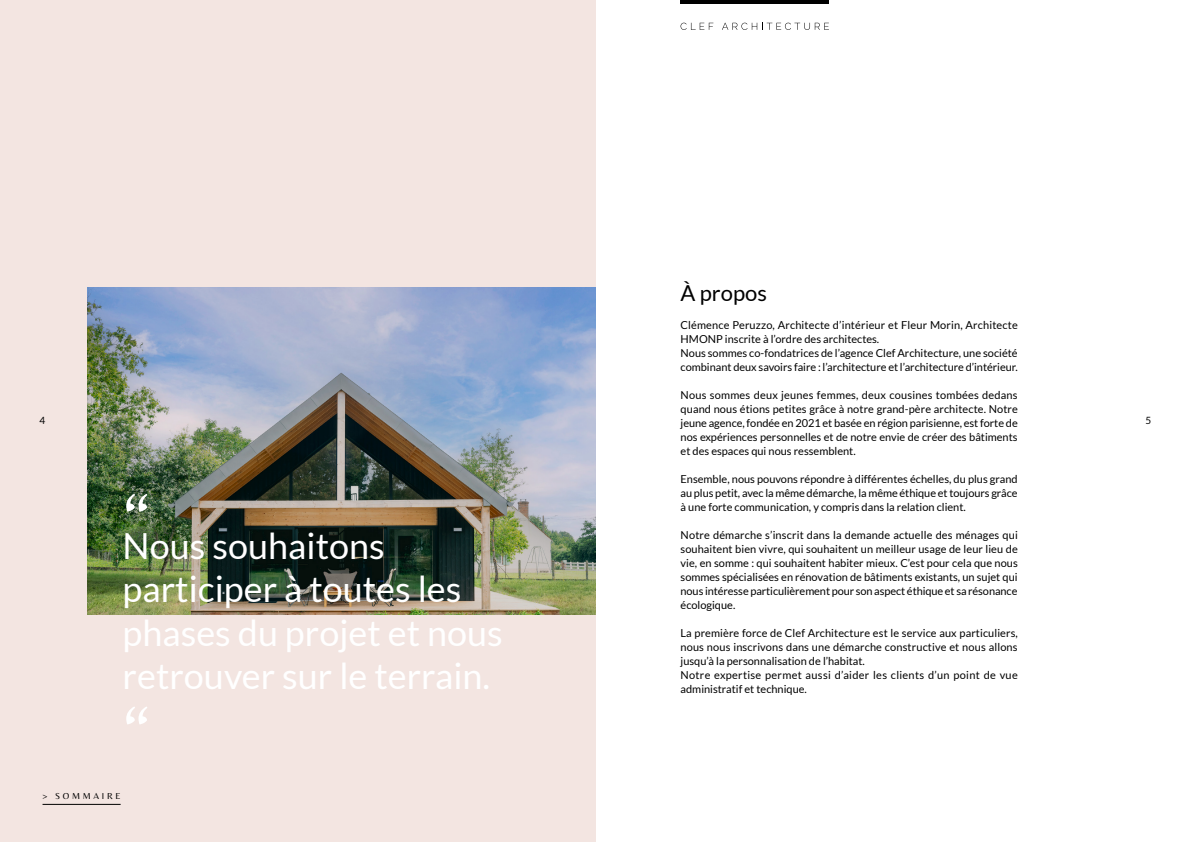
<style>
.page{position:relative;width:1191px;height:842px;background:#fff}
.page>*{position:absolute;margin:0;border:0;box-sizing:border-box;transform-origin:0 0}
.t1{font:72px "Belleza";color:#fff}
.t2{font:36px/43.2px "Lato";color:#fff}
.t3{font:22px "Lato";color:#000}
.t4{font:11px/14px "Lato";color:#000;text-align:justify}
.t5{font:10px "Lato";color:#000}
.t6{font:9px "Belleza";letter-spacing:.3em;color:#000}
</style>
<div class="page">
<div style="left:0;top:0;width:595px;height:842px;background:#f3e5e1"></div>
<img style="left:88px;top:288px;width:507px;height:327px">
<hr style="left:680px;top:0;width:149px;height:4px;background:#000">
<svg style="left:680px;top:23px;width:33px;height:7px"></svg>
<svg style="left:722px;top:23px;width:107px;height:7px"></svg>
<hr style="left:43px;top:804px;width:78px;height:1px;background:#000">
<h3 class="t3" style="left:680px;top:281px;width:88px">À propos</h3>
<p class="t4" style="left:680px;top:318px;width:339px;text-align:left">Clémence Peruzzo, Architecte d’intérieur et Fleur Morin, Architecte HMONP inscrite à l’ordre des architectes.<br>Nous sommes co-fondatrices de l’agence Clef Architecture, une société combinant deux savoirs faire : l’architecture et l’architecture d’intérieur.</p>
<p class="t4" style="left:680px;top:388px;width:339px">Nous sommes deux jeunes femmes, deux cousines tombées dedans quand nous étions petites grâce à notre grand-père architecte. Notre jeune agence, fondée en 2021 et basée en région parisienne, est forte de nos expériences personnelles et de notre envie de créer des bâtiments et des espaces qui nous ressemblent.</p>
<p class="t4" style="left:680px;top:472px;width:338px">Ensemble, nous pouvons répondre à différentes échelles, du plus grand au plus petit, avec la même démarche, la même éthique et toujours grâce à une forte communication, y compris dans la relation client.</p>
<p class="t4" style="left:680px;top:528px;width:339px">Notre démarche s’inscrit dans la demande actuelle des ménages qui souhaitent bien vivre, qui souhaitent un meilleur usage de leur lieu de vie, en somme : qui souhaitent habiter mieux. C’est pour cela que nous sommes spécialisées en rénovation de bâtiments existants, un sujet qui nous intéresse particulièrement pour son aspect éthique et sa résonance écologique.</p>
<p class="t4" style="left:680px;top:626px;width:339px;text-align:left">La première force de Clef Architecture est le service aux particuliers, nous nous inscrivons dans une démarche constructive et nous allons jusqu’à la personnalisation de l’habitat.<br>Notre expertise permet aussi d’aider les clients d’un point de vue administratif et technique.</p>
<p class="t5" style="left:40px;top:414px;width:7px">4</p>
<p class="t5" style="left:1145px;top:414px;width:7px">5</p>
<h1 class="t1" style="left:123px;top:476px;width:30px">“</h1>
<h2 class="t2" style="left:123px;top:524px;width:381px">Nous souhaitons participer à toutes les phases du projet et nous retrouver sur le terrain.</h2>
<h1 class="t1" style="left:123px;top:689px;width:30px">“</h1>
<h1 class="t1" style="left:151px;top:756px;width:30px;rotate:-180deg">“</h1>
<p class="t6" style="left:43px;top:791px;width:80px">&gt; SOMMAIRE</p>
</div>
